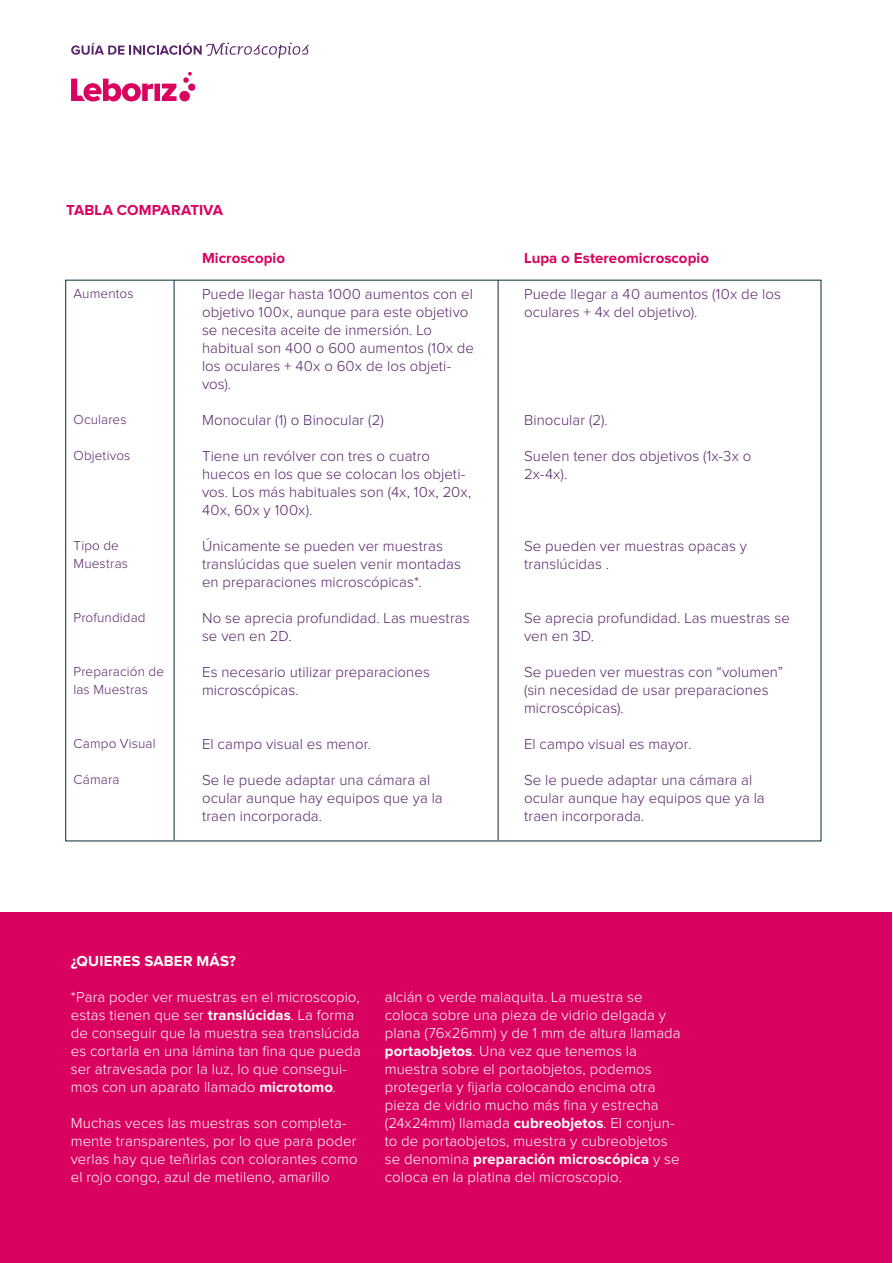
<style>
.page{position:relative;width:893px;height:1263px;background:#fff}
.page>*{position:absolute;margin:0;border:0;box-sizing:border-box;transform-origin:0 0}
.t1{font:300 15px/18px "Proxima Nova";letter-spacing:.005em;color:#58246a}
.t2{font:300 15px/18px "Proxima Nova";letter-spacing:.005em;color:#fff}
.t3{font:700 15px "Proxima Nova";letter-spacing:.005em;color:#d9025f}
.t4{font:700 15px "Proxima Nova";letter-spacing:.015em;color:#fff}
.t5{font:300 13.5px/18px "Proxima Nova";letter-spacing:.01em;color:#58246a}
.s1{font-weight:700}
</style>
<div class="page">
<div style="left:0;top:912px;width:892px;height:351px;background:#d9025f"></div>
<svg style="left:71px;top:43px;width:238px;height:15px"></svg>
<svg style="left:71px;top:72px;width:124px;height:29px"></svg>
<hr style="left:498px;top:280px;width:1px;height:560px;background:#082c35">
<hr style="left:174px;top:280px;width:1px;height:560px;background:#082c35">
<p class="t3" style="left:66px;top:201px;width:158px">TABLA COMPARATIVA</p>
<p class="t5" style="left:73px;top:285px;width:62px">Aumentos</p>
<p class="t5" style="left:73px;top:411px;width:55px">Oculares</p>
<p class="t5" style="left:73px;top:447px;width:58px">Objetivos</p>
<p class="t5" style="left:73px;top:537px;width:56px">Tipo de<br>Muestras</p>
<p class="t5" style="left:73px;top:609px;width:74px">Profundidad</p>
<p class="t5" style="left:73px;top:663px;width:92px">Preparación de las Muestras</p>
<p class="t5" style="left:73px;top:735px;width:84px">Campo Visual</p>
<p class="t5" style="left:73px;top:771px;width:48px">Cámara</p>
<p class="t3" style="left:202px;top:250px;width:85px">Microscopio</p>
<p class="t1" style="left:202px;top:286px;width:273px">Puede llegar hasta 1000 aumentos con el objetivo 100x, aunque para este objetivo se necesita aceite de inmersión. Lo habitual son 400 o 600 aumentos (10x de los oculares + 40x o 60x de los objeti&shy;vos).</p>
<p class="t1" style="left:202px;top:412px;width:183px">Monocular (1) o Binocular (2)</p>
<p class="t1" style="left:202px;top:448px;width:271px">Tiene un revólver con tres o cuatro huecos en los que se colocan los objeti&shy;vos. Los más habituales son (4x, 10x, 20x,<br>40x, 60x y 100x).</p>
<p class="t1" style="left:202px;top:538px;width:260px">Únicamente se pueden ver muestras translúcidas que suelen venir montadas en preparaciones microscópicas*.</p>
<p class="t1" style="left:202px;top:610px;width:269px">No se aprecia profundidad. Las muestras se ven en 2D.</p>
<p class="t1" style="left:202px;top:664px;width:229px">Es necesario utilizar preparaciones microscópicas.</p>
<p class="t1" style="left:202px;top:736px;width:171px">El campo visual es menor.</p>
<p class="t1" style="left:202px;top:772px;width:242px">Se le puede adaptar una cámara al ocular aunque hay equipos que ya la traen incorporada.</p>
<p class="t3" style="left:524px;top:250px;width:186px">Lupa o Estereomicroscopio</p>
<p class="t1" style="left:524px;top:286px;width:259px">Puede llegar a 40 aumentos (10x de los oculares + 4x del objetivo).</p>
<p class="t1" style="left:524px;top:412px;width:85px">Binocular (2).</p>
<p class="t1" style="left:524px;top:448px;width:229px">Suelen tener dos objetivos (1x-3x o<br>2x-4x).</p>
<p class="t1" style="left:524px;top:538px;width:224px">Se pueden ver muestras opacas y translúcidas .</p>
<p class="t1" style="left:524px;top:610px;width:267px">Se aprecia profundidad. Las muestras se ven en 3D.</p>
<p class="t1" style="left:524px;top:664px;width:261px">Se pueden ver muestras con “volumen” (sin necesidad de usar preparaciones microscópicas).</p>
<p class="t1" style="left:524px;top:736px;width:169px">El campo visual es mayor.</p>
<p class="t1" style="left:524px;top:772px;width:242px">Se le puede adaptar una cámara al ocular aunque hay equipos que ya la traen incorporada.</p>
<p class="t4" style="left:71px;top:952px;width:167px">¿QUIERES SABER MÁS?</p>
<p class="t2" style="left:71px;top:988px;width:292px">*Para poder ver muestras en el microscopio, estas tienen que ser <span class="s1">translúcidas</span>. La forma de conseguir que la muestra sea translúcida es cortarla en una lámina tan fina que pueda ser atravesada por la luz, lo que consegui&shy;mos con un aparato llamado <span class="s1">microtomo</span>.</p>
<p class="t2" style="left:71px;top:1114px;width:288px">Muchas veces las muestras son completa&shy;mente transparentes, por lo que para poder verlas hay que teñirlas con colorantes como el rojo congo, azul de metileno, amarillo</p>
<p class="t2" style="left:385px;top:988px;width:297px">alcián o verde malaquita. La muestra se coloca sobre una pieza de vidrio delgada y plana (76x26mm) y de 1 mm de altura llamada <span class="s1">portaobjetos</span>. Una vez que tenemos la muestra sobre el portaobjetos, podemos protegerla y fijarla colocando encima otra pieza de vidrio mucho más fina y estrecha (24x24mm) llamada <span class="s1">cubreobjetos</span>. El conjun&shy;to de portaobjetos, muestra y cubreobjetos se denomina <span class="s1">preparación microscópica</span> y se coloca en la platina del microscopio.</p>
</div>
